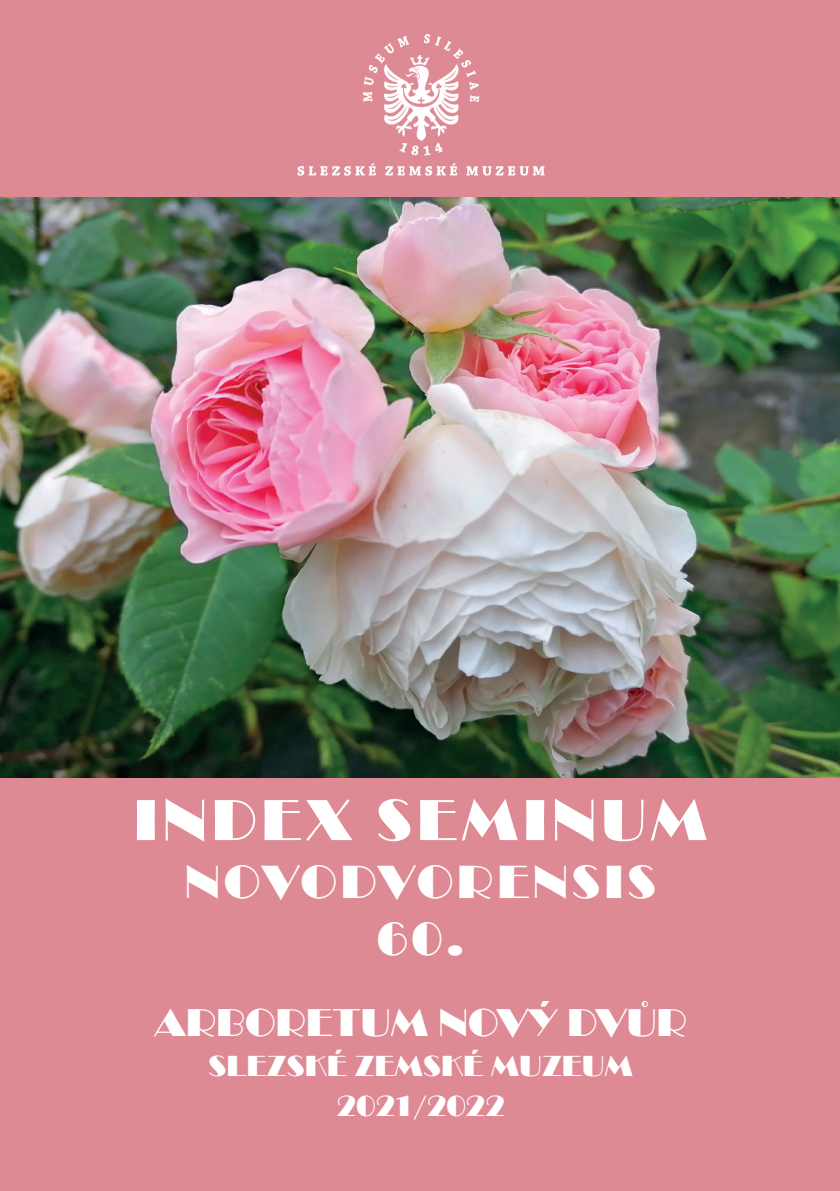
<style>
.page{position:relative;width:840px;height:1191px;background:#fff}
.page>*{position:absolute;margin:0;border:0;box-sizing:border-box;transform-origin:0 0}
.t1{font:60px "Broadway";letter-spacing:.075em;color:#fff}
.t2{font:48px/57.6px "Broadway";letter-spacing:.075em;color:#fff;text-align:center}
.t3{font:40px "Broadway";color:#fff}
.t4{font:30px/40px "Broadway";color:#fff;text-align:center}
</style>
<div class="page">
<div style="left:0;top:0;width:839px;height:1191px;background:#de8a95"></div>
<img style="left:0;top:197px;width:839px;height:581px">
<img style="left:297px;top:34px;width:247px;height:142px">
<h1 class="t1" style="left:133px;top:785px;width:575px">INDEX SEMINUM</h1>
<h2 class="t2" style="left:184px;top:853px;width:473px">NOVODVORENSIS<br>60.</h2>
<p class="t4" style="left:637px;top:994px;width:16px">˚</p>
<h3 class="t3" style="left:154px;top:999px;width:534px">ARBORETUM NOVÝ DVUR</h3>
<p class="t4" style="left:208px;top:1046px;width:425px">SLEZSKÉ ZEMSKÉ MUZEUM<br>2021/2022</p>
</div>
